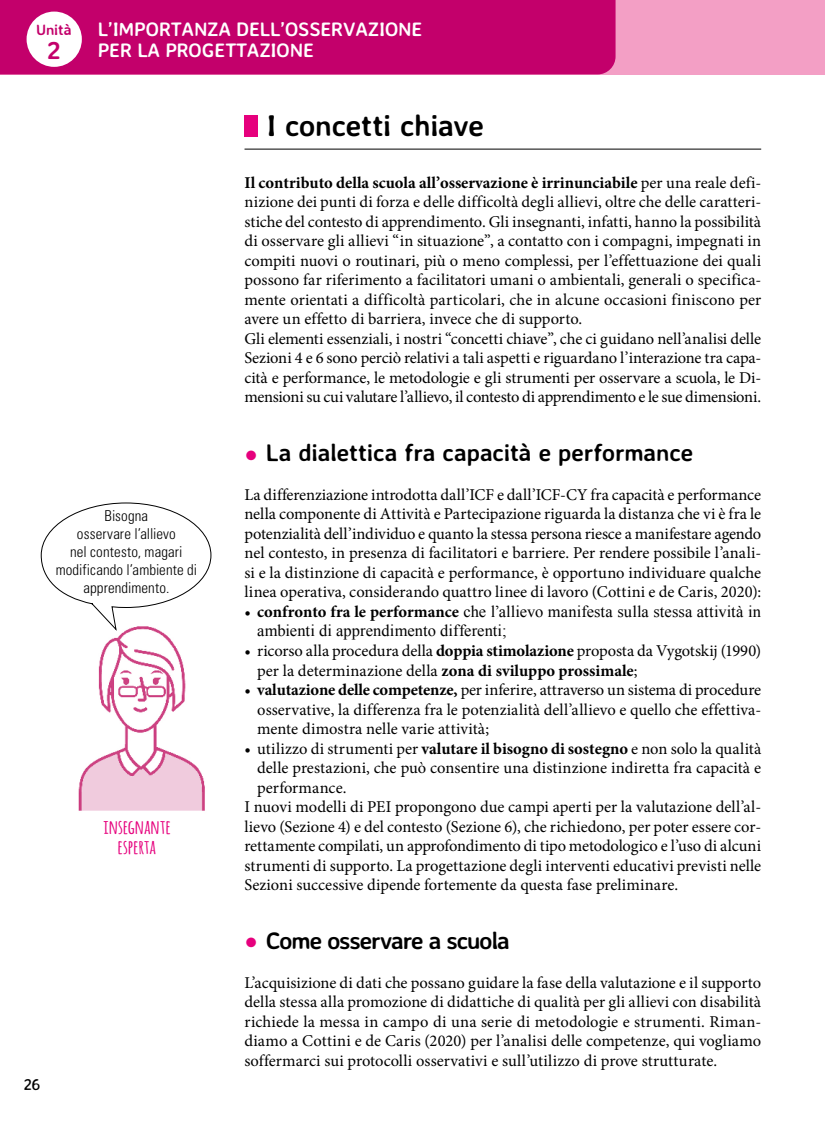
<style>
.page{position:relative;width:825px;height:1123px;background:#fff}
.page>*{position:absolute;margin:0;border:0;box-sizing:border-box;transform-origin:0 0}
.t1{font:700 30px "Averia Sans Libre";letter-spacing:-.015em;color:#000}
.t2{font:700 25.5px "Averia Sans Libre";color:#c3006b}
.t3{font:700 24px "Averia Sans Libre";letter-spacing:-.015em;color:#000}
.t4{font:700 24px "Averia Sans Libre";letter-spacing:-.05em;color:#000}
.t5{font:700 19.5px/21px "Averia Sans Libre";letter-spacing:-.01em;color:#fff}
.t6{font:700 19.5px/19.5px "Amatic";letter-spacing:.02em;color:#e6007d;text-align:center;scale:1.1 1}
.t7{font:16.5px/19.5px "Minion Pro";color:#000;text-align:justify}
.t8{font:16.5px/19.5px "Times New Roman";letter-spacing:.005em;color:#000}
.t9{font:16.5px "Averia Sans Libre";color:#000}
.t10{font:300 condensed 15px/18px "Univers LT Std";letter-spacing:.005em;color:#000;text-align:center}
.t11{font:700 15px "Averia Sans Libre";letter-spacing:-.01em;color:#c3006b}
.s1{font-weight:700}
.s2{font-family:"DIN Condensed";font-size:27px;color:#e6007d}
.s3{font-family:"Minion Pro"}
.s4{font-family:"Minion Pro";font-weight:700}
</style>
<div class="page">
<div style="left:0;top:0;width:825px;height:74px;background:#f39fc5"></div>
<div style="left:0;top:0;width:615px;height:74px;background:#c3006b"></div>
<div style="left:27px;top:12px;width:55px;height:55px;background:#fff;border-radius:50%"></div>
<hr style="left:244px;top:149px;width:517px;height:1px;background:#000">
<div style="left:244px;top:115px;width:14px;height:21px;background:#e6007d"></div>
<img style="left:78px;top:630px;width:127px;height:181px">
<svg style="left:41px;top:502px;width:170px;height:128px"></svg>
<p class="t11" style="left:36px;top:20px;width:37px">Unità</p>
<h2 class="t2" style="left:47px;top:34px;width:16px">2</h2>
<p class="t5" style="left:98px;top:19px;width:326px">L’IMPORTANZA DELL’OSSERVAZIONE<br>PER LA PROGETTAZIONE</p>
<h1 class="t1" style="left:267px;top:107px;width:219px">I concetti chiave</h1>
<p class="t10" style="left:56px;top:507px;width:143px">Bisogna<br>osservare l’allievo<br>nel contesto, magari modificando l’ambiente di apprendimento.</p>
<p class="t6" style="left:103px;top:816px;width:63px">INSEGNANTE<br>ESPERTA</p>
<p class="t9" style="left:23px;top:1074px;width:19px">26</p>
<p class="t7" style="left:244px;top:173px;width:518px;text-align:left"><span class="s1">Il contributo della scuola all’osservazione è irrinunciabile</span> per una reale defi&shy;nizione dei punti di forza e delle difficoltà degli allievi, oltre che delle caratteri&shy;stiche del contesto di apprendimento. Gli insegnanti, infatti, hanno la possibilità di osservare gli allievi “in situazione”, a contatto con i compagni, impegnati in compiti nuovi o routinari, più o meno complessi, per l’effettuazione dei quali possono far riferimento a facilitatori umani o ambientali, generali o specifica&shy;mente orientati a difficoltà particolari, che in alcune occasioni finiscono per avere un effetto di barriera, invece che di supporto.<br>Gli elementi essenziali, i nostri “concetti chiave”, che ci guidano nell’analisi delle Sezioni 4 e 6 sono perciò relativi a tali aspetti e riguardano l’interazione tra capa&shy;cità e performance, le metodologie e gli strumenti per osservare a scuola, le Di&shy;mensioni su cui valutare l’allievo, il contesto di apprendimento e le sue dimensioni.</p>
<h3 class="t3" style="left:244px;top:437px;width:450px"><span class="s2">•</span> La dialettica fra capacità e performance</h3>
<p class="t7" style="left:244px;top:485px;width:518px">La differenziazione introdotta dall’ICF e dall’ICF-CY fra capacità e performance nella componente di Attività e Partecipazione riguarda la distanza che vi è fra le potenzialità dell’individuo e quanto la stessa persona riesce a manifestare agendo nel contesto, in presenza di facilitatori e barriere. Per rendere possibile l’anali&shy;si e la distinzione di capacità e performance, è opportuno individuare qualche linea operativa, considerando quattro linee di lavoro (Cottini e de Caris, 2020):</p>
<p class="t8" style="left:257px;top:601px;width:505px;text-indent:-13px"><span class="s3">•</span> <span class="s4">confronto fra le performance</span> che l’allievo manifesta sulla stessa attività in ambienti di apprendimento differenti;</p>
<p class="t7" style="left:257px;top:641px;width:505px;text-indent:-13px">• ricorso alla procedura della <span class="s1">doppia stimolazione</span> proposta da Vygotskij (1990) per la determinazione della <span class="s1">zona di sviluppo prossimale</span>;</p>
<p class="t7" style="left:257px;top:680px;width:505px;text-indent:-13px">• <span class="s1">valutazione delle competenze,</span> per inferire, attraverso un sistema di procedure osservative, la differenza fra le potenzialità dell’allievo e quello che effettiva&shy;mente dimostra nelle varie attività;</p>
<p class="t7" style="left:244px;top:738px;width:518px">• utilizzo di strumenti per <span class="s1">valutare il bisogno di sostegno</span> e non solo la qualità</p>
<p class="t7" style="left:257px;top:758px;width:505px">delle prestazioni, che può consentire una distinzione indiretta fra capacità e</p>
<p class="t7" style="left:257px;top:777px;width:91px">performance.</p>
<p class="t7" style="left:244px;top:797px;width:518px">I nuovi modelli di PEI propongono due campi aperti per la valutazione dell’al-</p>
<p class="t7" style="left:244px;top:816px;width:518px">lievo (Sezione 4) e del contesto (Sezione 6), che richiedono, per poter essere cor-</p>
<p class="t7" style="left:244px;top:836px;width:518px">rettamente compilati, un approfondimento di tipo metodologico e l’uso di alcuni</p>
<p class="t7" style="left:244px;top:855px;width:518px">strumenti di supporto. La progettazione degli interventi educativi previsti nelle</p>
<p class="t7" style="left:244px;top:875px;width:435px">Sezioni successive dipende fortemente da questa fase preliminare.</p>
<h3 class="t4" style="left:244px;top:925px;width:267px"><span class="s2">•</span> Come osservare a scuola</h3>
<p class="t7" style="left:244px;top:972px;width:518px">L’acquisizione di dati che possano guidare la fase della valutazione e il supporto della stessa alla promozione di didattiche di qualità per gli allievi con disabilità richiede la messa in campo di una serie di metodologie e strumenti. Riman&shy;diamo a Cottini e de Caris (2020) per l’analisi delle competenze, qui vogliamo soffermarci sui protocolli osservativi e sull’utilizzo di prove strutturate.</p>
</div>
